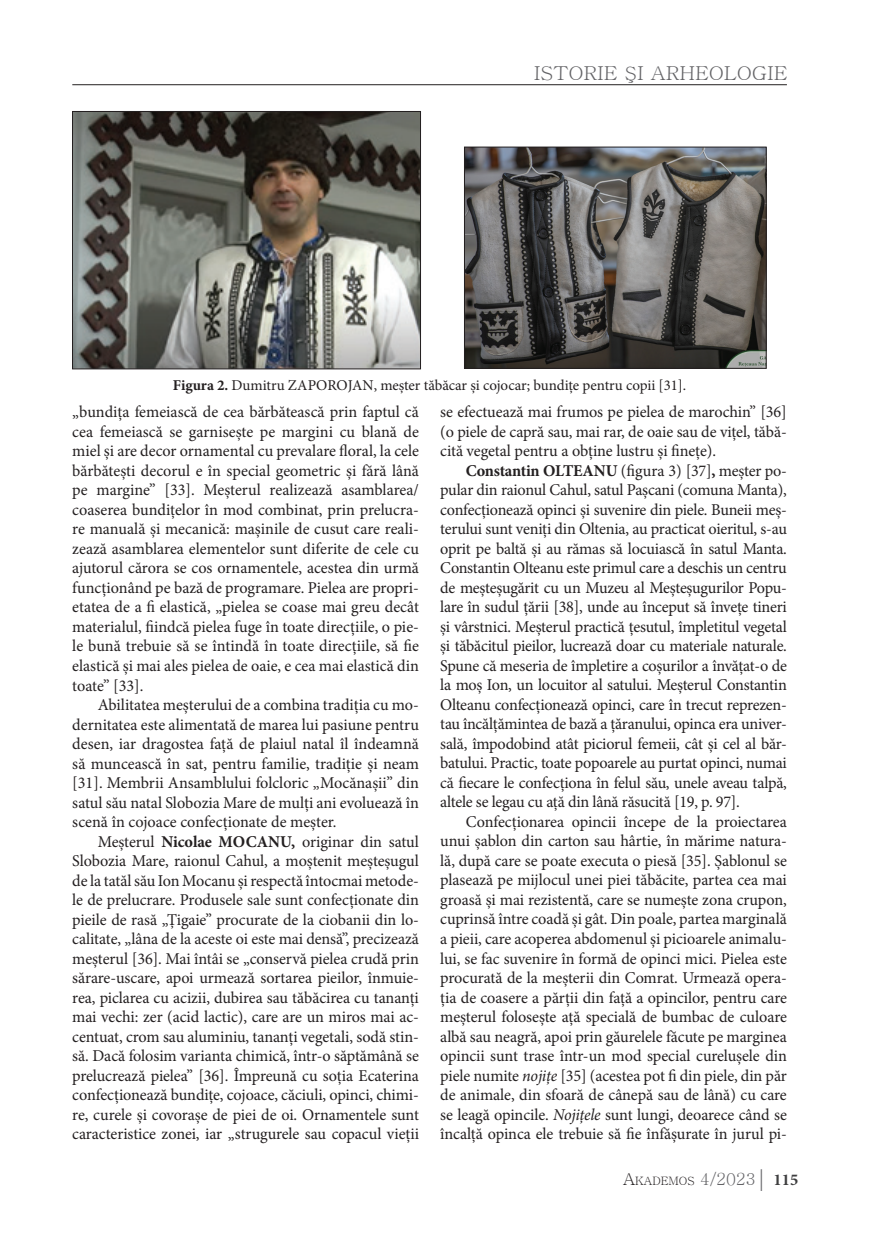
<style>
.page{position:relative;width:872px;height:1234px;background:#fff}
.page>*{position:absolute;margin:0;border:0;box-sizing:border-box;transform-origin:0 0}
.t1{font:19.2px "Batang";color:#636366;scale:1.06 1}
.t2{font:16.5px/19.5px "Minion Pro";letter-spacing:-.005em;color:#231f20;text-align:justify}
.t3{font:15px "Minion Pro";letter-spacing:-.005em;color:#231f20}
.t4{font:11.55px "Batang";color:#231f20}
.s1{font-weight:700}
.s2{font-style:italic}
.s3{font-size:16.5px}
.s4{font-size:16.5px;color:#636366}
.s5{font-family:"Garamond";font-size:24px;color:#636366}
.s6{font-family:"Minion Pro";font-weight:700;font-size:16.5px;color:#3e3e3f}
</style>
<div class="page">
<hr style="left:72px;top:84px;width:715px;height:1px;background:#231f20">
<img style="left:74px;top:113px;width:345px;height:254px">
<div style="left:72px;top:111px;width:349px;height:258px;border:1px solid #231f20"></div>
<img style="left:466px;top:149px;width:298px;height:217px">
<div style="left:464px;top:147px;width:302px;height:221px;border:1px solid #231f20"></div>
<p class="t1" style="left:534px;top:64px;width:241px">ISTORIE ŞI ARHEOLOGIE</p>
<p class="t3" style="left:173px;top:375px;width:515px"><span class="s1">Figura 2.</span> Dumitru ZAPOROJAN, meșter tăbăcar și cojocar; bundițe pentru copii [31].</p>
<p class="t2" style="left:72px;top:402px;width:348px">„bundița femeiască de cea bărbătească prin faptul că cea femeiască se garnisește pe margini cu blană de miel și are decor ornamental cu prevalare floral, la cele bărbătești decorul e în special geometric și fără lână pe margine” [33]. Meșterul realizează asamblarea/ coaserea bundițelor în mod combinat, prin prelucra&shy;re manuală și mecanică: mașinile de cusut care reali&shy;zează asamblarea elementelor sunt diferite de cele cu ajutorul cărora se cos ornamentele, acestea din urmă funcționând pe bază de programare. Pielea are propri&shy;etatea de a fi elastică, „pielea se coase mai greu decât materialul, fiindcă pielea fuge în toate direcțiile, o pie&shy;le bună trebuie să se întindă în toate direcțiile, să fie elastică și mai ales pielea de oaie, e cea mai elastică din toate” [33].</p>
<p class="t2" style="left:72px;top:695px;width:348px;text-indent:26px">Abilitatea meșterului de a combina tradiția cu mo&shy;dernitatea este alimentată de marea lui pasiune pentru desen, iar dragostea față de plaiul natal îl îndeamnă să muncească în sat, pentru familie, tradiție și neam [31]. Membrii Ansamblului folcloric „Mocănașii” din satul său natal Slobozia Mare de mulți ani evoluează în scenă în cojoace confecționate de meșter.</p>
<p class="t2" style="left:72px;top:831px;width:348px;text-indent:26px">Meșterul <span class="s1">Nicolae MOCANU,</span> originar din satul Slobozia Mare, raionul Cahul, a moștenit meșteșugul de la tatăl său Ion Mocanu și respectă întocmai metode&shy;le de prelucrare. Produsele sale sunt confecționate din pieile de rasă „Țigaie” procurate de la ciobanii din lo&shy;calitate, „lâna de la aceste oi este mai densă”, precizează meșterul [36]. Mai întâi se „conservă pielea crudă prin sărare-uscare, apoi urmează sortarea pieilor, înmuie&shy;rea, piclarea cu acizii, dubirea sau tăbăcirea cu tananți mai vechi: zer (acid lactic), care are un miros mai ac&shy;centuat, crom sau aluminiu, tananți vegetali, sodă stin&shy;să. Dacă folosim varianta chimică, într-o săptămână se prelucrează pielea” [36]. Împreună cu soția Ecaterina confecționează bundițe, cojoace, căciuli, opinci, chimi&shy;re, curele și covorașe de piei de oi. Ornamentele sunt caracteristice zonei, iar „strugurele sau copacul vieții</p>
<p class="t2" style="left:440px;top:402px;width:348px">se efectuează mai frumos pe pielea de marochin” [36] (o piele de capră sau, mai rar, de oaie sau de vițel, tăbă&shy;cită vegetal pentru a obține lustru și finețe).</p>
<p class="t2" style="left:440px;top:460px;width:348px;text-indent:26px"><span class="s1">Constantin OLTEANU</span> (figura 3) [37]<span class="s1">,</span> meșter po&shy;pular din raionul Cahul, satul Pașcani (comuna Manta), confecționează opinci și suvenire din piele. Buneii meș&shy;terului sunt veniți din Oltenia, au practicat oieritul, s-au oprit pe baltă și au rămas să locuiască în satul Manta.<br>Constantin Olteanu este primul care a deschis un centru de meșteșugărit cu un Muzeu al Meşteşugurilor Popu&shy;lare în sudul țării [38], unde au început să învețe tineri și vârstnici. Meșterul practică țesutul, împletitul vegetal și tăbăcitul pieilor, lucrează doar cu materiale naturale.<br>Spune că meseria de împletire a coșurilor a învățat-o de la moș Ion, un locuitor al satului. Meșterul Constantin Olteanu confecționează opinci, care în trecut reprezen&shy;tau încălțămintea de bază a țăranului, opinca era univer&shy;sală, împodobind atât piciorul femeii, cât și cel al băr&shy;batului. Practic, toate popoarele au purtat opinci, numai că fiecare le confecționa în felul său, unele aveau talpă, altele se legau cu ață din lână răsucită [19, p. 97].</p>
<p class="t2" style="left:440px;top:811px;width:348px;text-indent:26px">Confecționarea opincii începe de la proiectarea unui șablon din carton sau hârtie, în mărime natura&shy;lă, după care se poate executa o piesă [35]. Șablonul se plasează pe mijlocul unei piei tăbăcite, partea cea mai groasă și mai rezistentă, care se numește zona crupon, cuprinsă între coadă și gât. Din poale, partea marginală a pieii, care acoperea abdomenul și picioarele animalu&shy;lui, se fac suvenire în formă de opinci mici. Pielea este procurată de la meșterii din Comrat. Urmează opera&shy;ția de coasere a părții din față a opincilor, pentru care meșterul folosește ață specială de bumbac de culoare albă sau neagră, apoi prin găurelele făcute pe marginea opincii sunt trase într-un mod special curelușele din piele numite <span class="s2">nojițe</span> [35] (acestea pot fi din piele, din păr de animale, din sfoară de cânepă sau de lână) cu care se leagă opincile. <span class="s2">Nojițele</span> sunt lungi, deoarece când se încalță opinca ele trebuie să fie înfășurate în jurul pi-</p>
<p class="t4" style="left:623px;top:1175px;width:177px"><span class="s3">A</span>KADEMOS <span class="s4">4/2023</span><span class="s5">|</span> <span class="s6">115</span></p>
</div>
